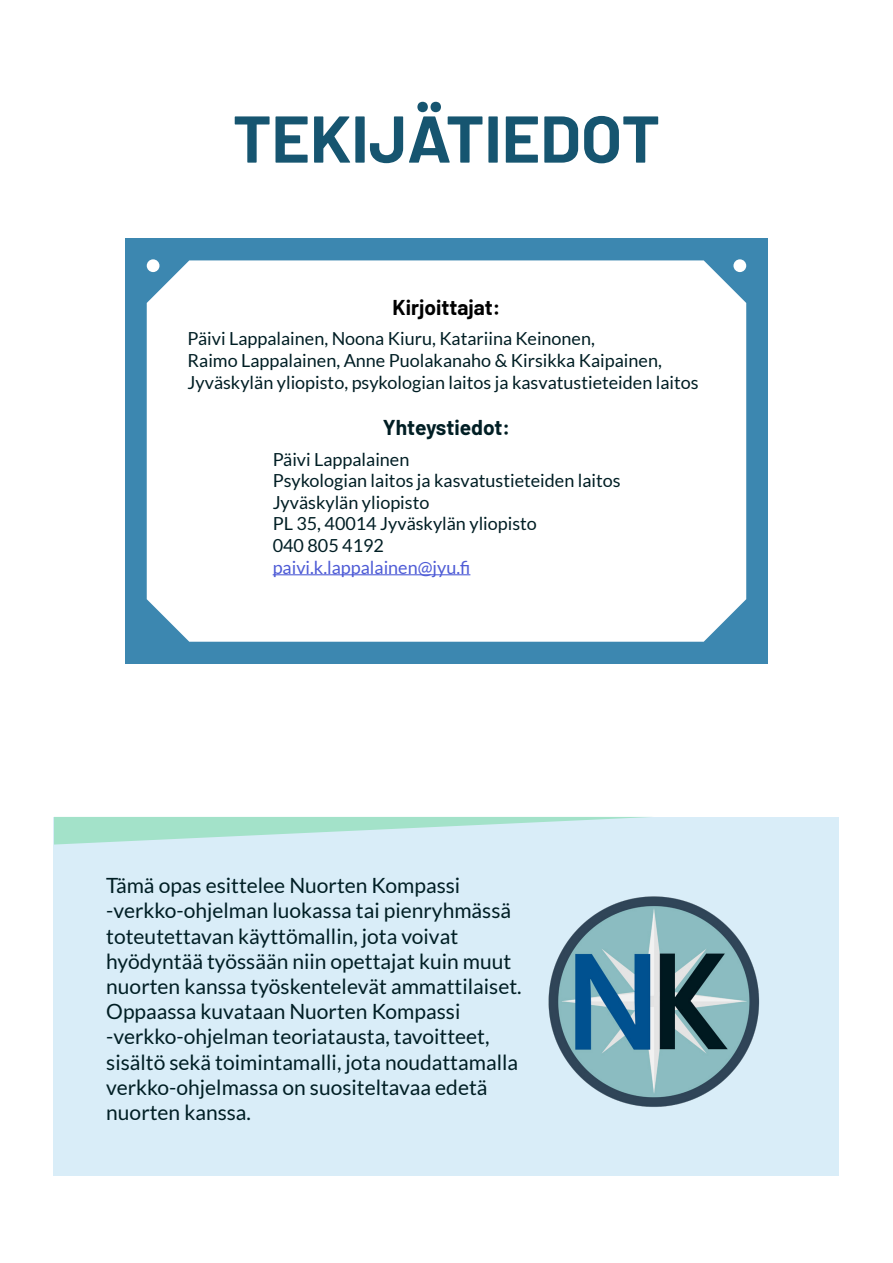
<style>
.page{position:relative;width:893px;height:1263px;background:#fff}
.page>*{position:absolute;margin:0;border:0;box-sizing:border-box;transform-origin:0 0}
.t1{font:700 66px "Barlow";color:#165570}
.t2{font:21px/25.2px "Lato";color:#001e24}
.t3{font:700 21px "Barlow";color:#000}
.t4{font:700 21px "Barlow";color:#001e24}
.t5{font:18px/21.6px "Lato";color:#001e24}
.t6{font:18px "Lato";color:#4f5cd6}
</style>
<div class="page">
<div style="left:53px;top:817px;width:786px;height:359px;background:#d9edf8"></div>
<div style="left:125px;top:238px;width:643px;height:426px;background:#3c87b0"></div>
<div style="left:147px;top:260px;width:599px;height:382px;background:#fff"></div>
<hr style="left:273px;top:574px;width:197px;height:1px;background:#4f5cd6">
<svg style="left:54px;top:817px;width:593px;height:27px"></svg>
<img style="left:548px;top:896px;width:212px;height:211px">
<div style="left:147px;top:259px;width:12px;height:13px;background:#fff;border-radius:50%"></div>
<div style="left:733px;top:259px;width:13px;height:13px;background:#fff;border-radius:50%"></div>
<h1 class="t1" style="left:233px;top:90px;width:429px">TEKIJÄTIEDOT</h1>
<p class="t3" style="left:393px;top:292px;width:109px">Kirjoittajat:</p>
<p class="t5" style="left:188px;top:328px;width:513px">Päivi Lappalainen, Noona Kiuru, Katariina Keinonen,<br>Raimo Lappalainen, Anne Puolakanaho &amp; Kirsikka Kaipainen,<br>Jyväskylän yliopisto, psykologian laitos ja kasvatustieteiden laitos</p>
<p class="t4" style="left:383px;top:412px;width:129px">Yhteystiedot:</p>
<p class="t5" style="left:273px;top:448px;width:350px">Päivi Lappalainen<br>Psykologian laitos ja kasvatustieteiden laitos<br>Jyväskylän yliopisto<br>PL 35, 40014 Jyväskylän yliopisto<br>040 805 4192</p>
<p class="t6" style="left:273px;top:557px;width:199px">paivi.k.lappalainen@jyu.fi</p>
<p class="t2" style="left:106px;top:873px;width:417px">Tämä opas esittelee Nuorten Kompassi -verkko-ohjelman luokassa tai pienryhmässä toteutettavan käyttömallin, jota voivat hyödyntää työssään niin opettajat kuin muut nuorten kanssa työskentelevät ammattilaiset.<br>Oppaassa kuvataan Nuorten Kompassi -verkko-ohjelman teoriatausta, tavoitteet, sisältö sekä toimintamalli, jota noudattamalla verkko-ohjelmassa on suositeltavaa edetä nuorten kanssa.</p>
</div>
